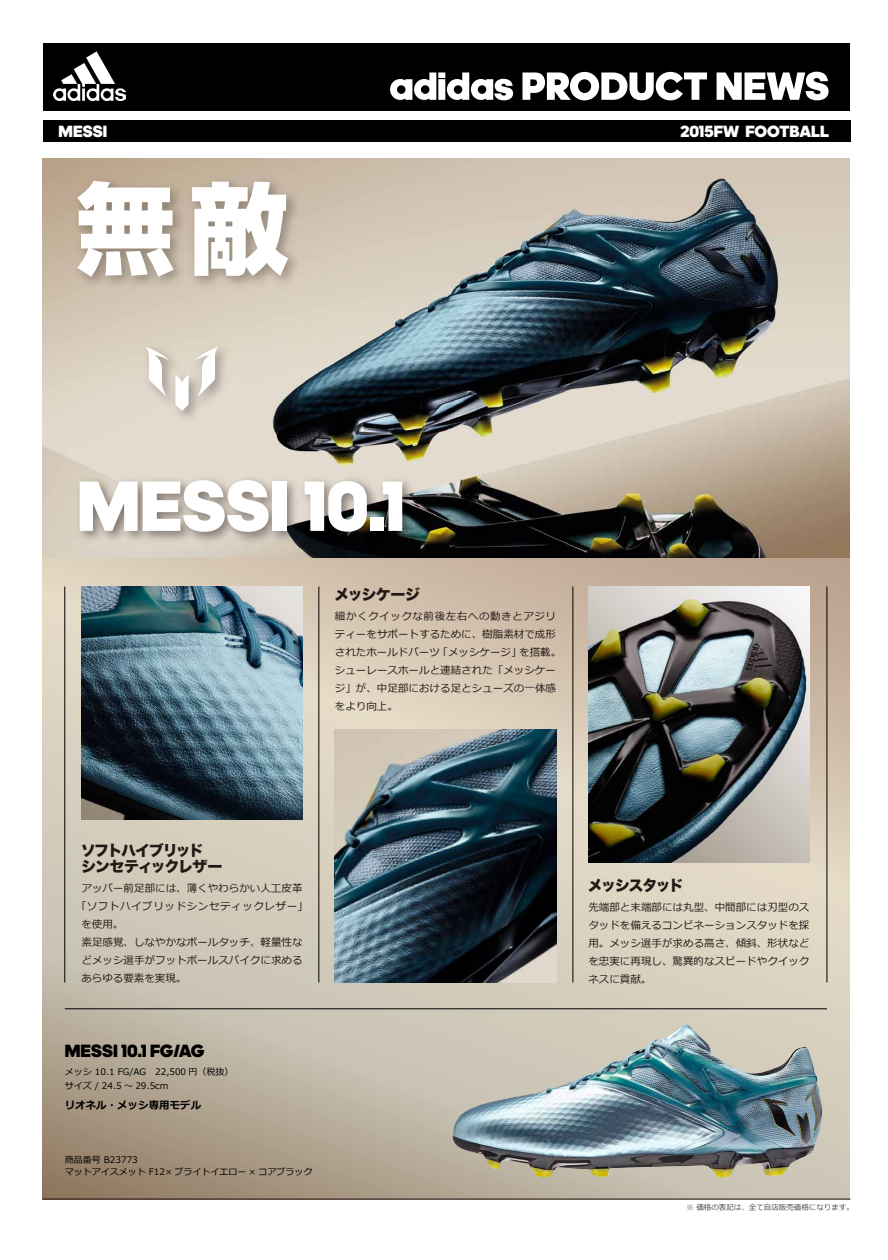
<style>
.page{position:relative;width:888px;height:1260px;background:#fff}
.page>*{position:absolute;margin:0;border:0;box-sizing:border-box;transform-origin:0 0}
.t1{font:900 72px "adineue PRO";color:#fff}
.t2{font:900 18px "adineue PRO";color:#000}
.t3{font:900 16.5px "adineue PRO";color:#fff}
.t4{font:15px/16.5px "Hira Kaku Std N W8";letter-spacing:-.085em;color:#231815}
.t5{font:10.5px/18px "Meiryo";letter-spacing:.005em;color:#231815}
.t6{font:10.5px "Meiryo";letter-spacing:.06em;color:#231815}
.t7{font:700 10.5px "Meiryo";color:#000}
.t8{font:9px/13.5px "Meiryo";color:#000}
.t9{font:7.5px "Meiryo";color:rgb(35 24 21/.8)}
</style>
<div class="page">
<svg style="left:43px;top:557px;width:807px;height:642px;background:#c9beac"></svg>
<img style="left:43px;top:158px;width:807px;height:399px">
<div style="left:43px;top:43px;width:807px;height:68px;background:#000"></div>
<svg style="left:390px;top:72px;width:123px;height:28px"></svg>
<svg style="left:523px;top:72px;width:184px;height:28px"></svg>
<svg style="left:717px;top:72px;width:112px;height:28px"></svg>
<img style="left:54px;top:52px;width:72px;height:48px">
<div style="left:43px;top:120px;width:807px;height:21px;background:#000"></div>
<hr style="left:65px;top:586px;width:1px;height:396px;background:#000">
<hr style="left:319px;top:586px;width:1px;height:396px;background:#000">
<hr style="left:573px;top:586px;width:1px;height:396px;background:#000">
<hr style="left:827px;top:586px;width:1px;height:396px;background:#000">
<img style="left:68px;top:461px;width:356px;height:105px">
<hr style="left:43px;top:1199px;width:807px;height:1px;background:#231815">
<img style="left:68px;top:172px;width:239px;height:258px">
<svg style="left:145px;top:347px;width:74px;height:64px"></svg>
<svg style="left:77px;top:181px;width:97px;height:96px"></svg>
<svg style="left:192px;top:182px;width:96px;height:94px"></svg>
<hr style="left:65px;top:1009px;width:762px;height:1px;background:#000">
<img style="left:452px;top:1024px;width:371px;height:154px">
<img style="left:335px;top:730px;width:221px;height:252px">
<img style="left:588px;top:587px;width:221px;height:275px">
<img style="left:81px;top:586px;width:222px;height:233px">
<p class="t3" style="left:59px;top:122px;width:50px">MESSI</p>
<p class="t3" style="left:680px;top:122px;width:151px">2015FW FOOTBALL</p>
<p class="t1" style="left:77px;top:463px;width:329px">MESSI 10.1</p>
<p class="t4" style="left:335px;top:586px;width:87px">メッシケージ</p>
<p class="t5" style="left:335px;top:607px;width:228px">細かくクイックな前後左右への動きとアジリティーをサポートするために、樹脂素材で成形されたホールドパーツ「メッシケージ」を搭載。シューレースホールと連結された「メッシケージ」が、中足部における足とシューズの一体感をより向上。</p>
<p class="t4" style="left:81px;top:842px;width:143px">ソフトハイブリッドシンセティックレザー</p>
<p class="t5" style="left:81px;top:879px;width:223px">アッパー前足部には、薄くやわらかい人工皮革</p>
<p class="t6" style="left:76px;top:900px;width:233px">「ソフトハイブリッドシンセティックレザー」</p>
<p class="t5" style="left:81px;top:915px;width:43px">を使用。</p>
<p class="t5" style="left:81px;top:933px;width:223px">素足感覚、しなやかなボールタッチ、軽量性な</p>
<p class="t5" style="left:81px;top:951px;width:223px">どメッシ選手がフットボールスパイクに求める</p>
<p class="t5" style="left:81px;top:969px;width:106px">あらゆる要素を実現。</p>
<p class="t2" style="left:65px;top:1040px;width:141px">MESSI 10.1 FG/AG</p>
<p class="t8" style="left:65px;top:1065px;width:170px">メッシ 10.1 FG/AG　22,500 円（税抜）サイズ / 24.5 ～ 29.5cm</p>
<p class="t7" style="left:65px;top:1099px;width:138px">リオネル・メッシ専用モデル</p>
<p class="t8" style="left:65px;top:1154px;width:249px;line-height:12px">商品番号 B23773<br>マットアイスメット F12× ブライトイエロー × コアブラック</p>
<p class="t4" style="left:588px;top:877px;width:97px">メッシスタッド</p>
<p class="t5" style="left:588px;top:898px;width:223px;text-align:justify">先端部と末端部には丸型、中間部には刃型のスタッドを備えるコンビネーションスタッドを採用。メッシ選手が求める高さ、傾斜、形状などを忠実に再現し、驚異的なスピードやクイックネスに貢献。</p>
<p class="t9" style="left:686px;top:1203px;width:169px">※ 価格の表記は、全て自店販売価格になります。</p>
</div>
